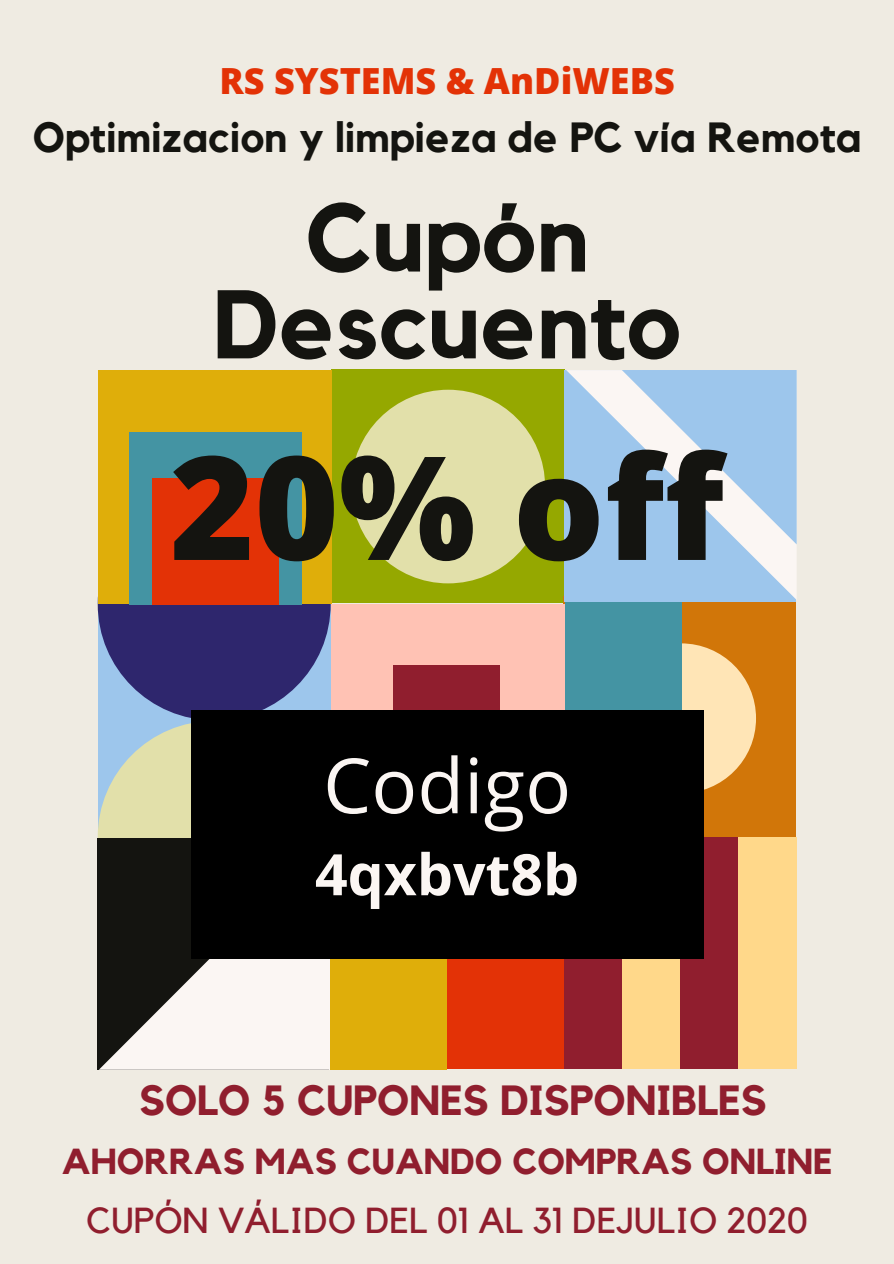
<style>
.page{position:relative;width:894px;height:1264px;background:#fff}
.page>*{position:absolute;margin:0;border:0;box-sizing:border-box;transform-origin:0 0}
.t1{font:800 144.15px "Open Sans";color:#141410}
.t2{font:700 96px/86.8px "Kollektif";color:#141410;text-align:center}
.t3{font:76.2px "Open Sans";color:#fbf6f3}
.t4{font:700 57.15px "Open Sans";color:#fbf6f3}
.t5{font:700 42px "Kollektif";color:#141410}
.t6{font:700 42px "Kollektif";color:#901e2e}
.t7{font:36px "Kollektif";color:#901e2e}
.t8{font:700 36px "Kollektif";color:#901e2e}
.t9{font:800 36px "Open Sans";color:#e33206}
</style>
<div class="page">
<div style="left:0;top:0;width:893px;height:1263px;background:#efebe2"></div>
<div style="left:98px;top:603px;width:233px;height:234px;background:#9dc6ec"></div>
<div style="left:98px;top:721px;width:232px;height:232px;background:#e2e0aa;border-radius:50%"></div>
<svg style="left:99px;top:838px;width:231px;height:231px;background:#8c8a86"></svg>
<div style="left:331px;top:369px;width:234px;height:234px;background:#95a800"></div>
<div style="left:351px;top:390px;width:194px;height:193px;background:#e2e0aa;border-radius:50%"></div>
<div style="left:563px;top:596px;width:233px;height:251px;background:#d17609"></div>
<div style="left:331px;top:835px;width:242px;height:233px;background:#e33206"></div>
<div style="left:98px;top:487px;width:232px;height:233px;background:#2e266d;border-radius:50%"></div>
<div style="left:98px;top:370px;width:233px;height:234px;background:#dfae0a"></div>
<div style="left:129px;top:432px;width:172px;height:172px;background:#4494a3"></div>
<div style="left:152px;top:478px;width:126px;height:126px;background:#e33206"></div>
<div style="left:330px;top:953px;width:117px;height:116px;background:#dfae0a"></div>
<div style="left:606px;top:643px;width:149px;height:150px;background:#ffe5b6;border-radius:50%"></div>
<div style="left:564px;top:583px;width:117px;height:264px;background:#4494a3"></div>
<div style="left:564px;top:837px;width:126px;height:231px;background:#901e2e"></div>
<div style="left:331px;top:604px;width:233px;height:233px;background:#ffc2b4"></div>
<div style="left:394px;top:665px;width:105px;height:106px;background:#901e2e"></div>
<div style="left:665px;top:837px;width:130px;height:231px;background:#901e2e"></div>
<div style="left:622px;top:836px;width:57px;height:232px;background:#ffd88a"></div>
<div style="left:738px;top:837px;width:58px;height:231px;background:#ffd88a"></div>
<svg style="left:566px;top:370px;width:230px;height:230px;background:#a8ccec"></svg>
<svg style="left:621px;top:370px;width:175px;height:174px;background:#b6d3ed"></svg>
<div style="left:191px;top:710px;width:512px;height:248px;background:#000"></div>
<p class="t9" style="left:219px;top:55px;width:456px">RS SYSTEMS &amp; AnDiWEBS</p>
<p class="t5" style="left:33px;top:118px;width:829px">Optimizacion y limpieza de PC vía Remota</p>
<h2 class="t2" style="left:213px;top:198px;width:469px">Cupón<br>Descuento</h2>
<h1 class="t1" style="left:170px;top:406px;width:555px">20% off</h1>
<h3 class="t3" style="left:323px;top:731px;width:249px">Codigo</h3>
<h3 class="t4" style="left:315px;top:834px;width:265px">4qxbvt8b</h3>
<p class="t6" style="left:139px;top:1081px;width:629px">SOLO 5 CUPONES DISPONIBLES</p>
<p class="t8" style="left:62px;top:1144px;width:772px">AHORRAS MAS CUANDO COMPRAS ONLINE</p>
<p class="t7" style="left:86px;top:1203px;width:723px">CUPÓN VÁLIDO DEL 01 AL 31 DEJULIO 2020</p>
</div>
